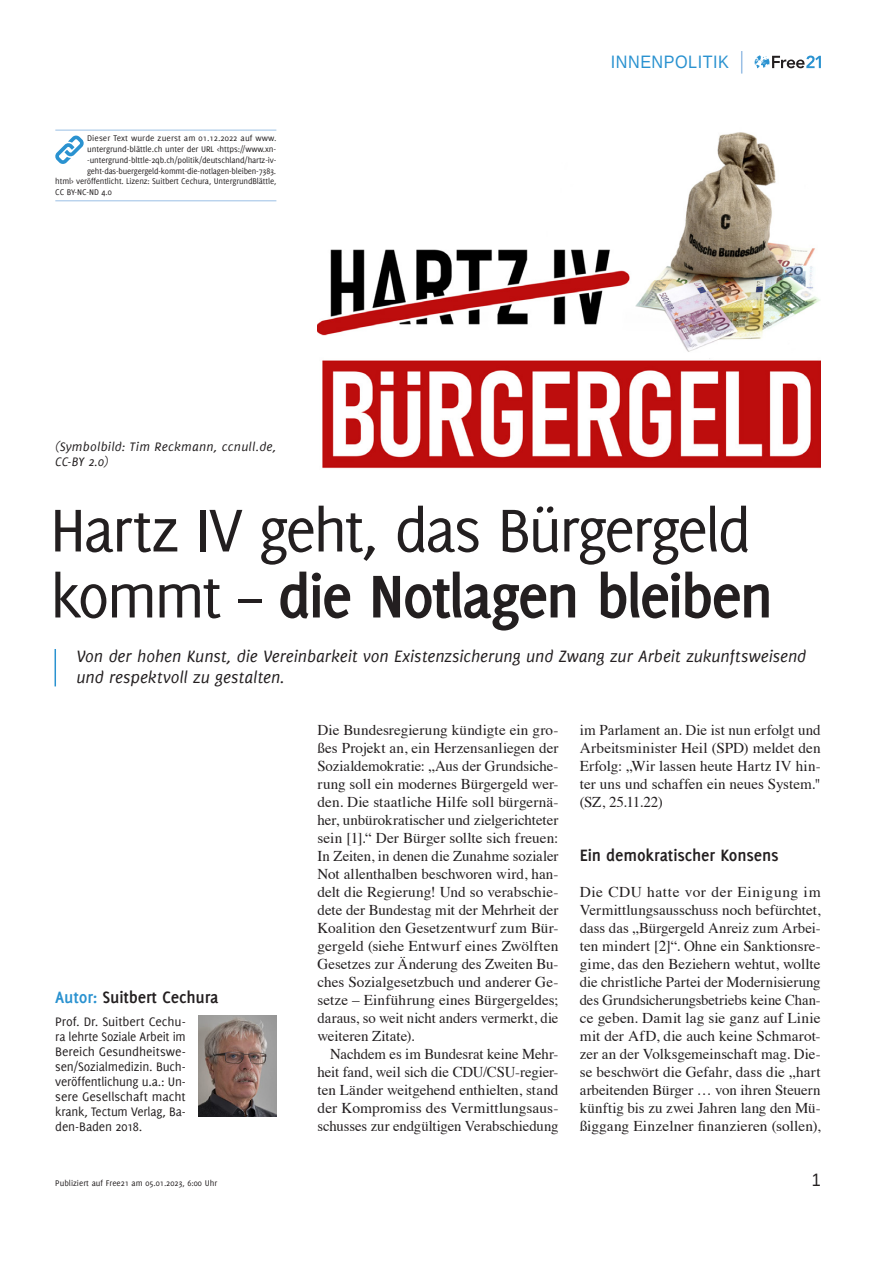
<style>
.page{position:relative;width:893px;height:1263px;background:#fff}
.page>*{position:absolute;margin:0;border:0;box-sizing:border-box;transform-origin:0 0}
.t1{font:66px/66px "Delicious";letter-spacing:-.045em;color:#231f20}
.t2{font:italic 18px/21.6px "Delicious";color:#231f20}
.t3{font:700 18px "Delicious";letter-spacing:-.01em;color:#231f20}
.t4{font:18px "Liberation Sans";letter-spacing:.03em;color:#2a92d0;scale:.9 1}
.t5{font:18px "Liberation Sans";color:#231f20;scale:.9 1}
.t6{font:15px/18px "Times";color:#231f20;text-align:justify}
.t7{font:13.5px/15px "Delicious";letter-spacing:-.01em;color:#231f20;text-align:justify}
.t8{font:italic 13.5px/15px "Delicious";letter-spacing:.015em;color:#231f20}
.t9{font:9px "Delicious";letter-spacing:-.01em;color:#231f20}
.t10{font:9px "Delicious";letter-spacing:.01em;color:#231f20}
.s1{font-weight:700}
.s2{color:#2a92d0}
</style>
<div class="page">
<svg style="left:755px;top:55px;width:66px;height:13px"></svg>
<svg style="left:741px;top:51px;width:1px;height:23px"></svg>
<hr style="left:55px;top:649px;width:1px;height:37px;background:#2a92d0">
<img style="left:317px;top:132px;width:504px;height:337px">
<hr style="left:55px;top:130px;width:221px;height:1px;background:#9abfe5">
<hr style="left:55px;top:200px;width:221px;height:1px;background:#9abfe5">
<svg style="left:55px;top:135px;width:29px;height:29px"></svg>
<img style="left:199px;top:1016px;width:77px;height:101px">
<p class="t10" style="left:87px;top:133px;width:191px">Dieser Text wurde zuerst am 01.12.2022 auf www.</p>
<p class="t9" style="left:87px;top:144px;width:191px">untergrund-blättle.ch unter der URL &lt;https://www.xn-</p>
<p class="t9" style="left:87px;top:155px;width:191px">-untergrund-blttle-2qb.ch/politik/deutschland/hartz-iv-</p>
<p class="t9" style="left:87px;top:165px;width:191px">geht-das-buergergeld-kommt-die-notlagen-bleiben-7383.</p>
<p class="t9" style="left:55px;top:176px;width:223px">html&gt; veröffentlicht. Lizenz: Suitbert Cechura, UntergrundBlättle,</p>
<p class="t9" style="left:55px;top:187px;width:58px">CC BY-NC-ND 4.0</p>
<p class="t8" style="left:55px;top:439px;width:223px">(Symbolbild: Tim Reckmann, ccnull.de,<br>CC-BY 2.0)</p>
<p class="t4" style="left:611px;top:51px;width:132px">INNENPOLITI K</p>
<h1 class="t1" style="left:50px;top:496px;width:725px">Hartz IV geht, das Bürgergeld kommt – <span class="s1">die Notlagen bleiben</span></h1>
<p class="t2" style="left:77px;top:645px;width:731px">Von der hohen Kunst, die Vereinbarkeit von Existenzsicherung und Zwang zur Arbeit zukunftsweisend und respektvoll zu gestalten.</p>
<p class="t3" style="left:55px;top:987px;width:165px"><span class="s2">Autor:</span> Suitbert Cechura</p>
<p class="t7" style="left:55px;top:1014px;width:132px">Prof. Dr. Suitbert Cechu&shy;ra lehrte Soziale Arbeit im Bereich Gesundheitswe&shy;sen/Sozialmedizin. Buch&shy;veröffentlichung u.a.: Un&shy;sere Gesellschaft macht krank, Tectum Verlag, Ba&shy;den-Baden 2018.</p>
<p class="t6" style="left:317px;top:720px;width:242px">Die Bundesregierung kündigte ein gro&shy;ßes Projekt an, ein Herzensanliegen der Sozialdemokratie: „Aus der Grundsiche&shy;rung soll ein modernes Bürgergeld wer&shy;den. Die staatliche Hilfe soll bürgernä&shy;her, unbürokratischer und zielgerichteter sein [1].“ Der Bürger sollte sich freuen:<br>In Zeiten, in denen die Zunahme sozialer Not allenthalben beschworen wird, han&shy;delt die Regierung! Und so verabschie&shy;dete der Bundestag mit der Mehrheit der Koalition den Gesetzentwurf zum Bür&shy;gergeld (siehe Entwurf eines Zwölften Gesetzes zur Änderung des Zweiten Bu&shy;ches Sozialgesetzbuch und anderer Ge&shy;setze – Einführung eines Bürgergeldes; daraus, so weit nicht anders vermerkt, die weiteren Zitate).</p>
<p class="t6" style="left:317px;top:1044px;width:242px;text-indent:13px">Nachdem es im Bundesrat keine Mehr&shy;heit fand, weil sich die CDU/CSU-regier&shy;ten Länder weitgehend enthielten, stand der Kompromiss des Vermittlungsaus&shy;schusses zur endgültigen Verabschiedung</p>
<p class="t6" style="left:580px;top:720px;width:242px">im Parlament an. Die ist nun erfolgt und Arbeitsminister Heil (SPD) meldet den Erfolg: „Wir lassen heute Hartz IV hin&shy;ter uns und schaffen ein neues System." (SZ, 25.11.22)</p>
<p class="t3" style="left:580px;top:845px;width:200px">Ein demokratischer Konsens</p>
<p class="t6" style="left:580px;top:882px;width:242px">Die CDU hatte vor der Einigung im Vermittlungsausschuss noch befürchtet, dass das „Bürgergeld Anreiz zum Arbei&shy;ten mindert [2]“. Ohne ein Sanktionsre&shy;gime, das den Beziehern wehtut, wollte die christliche Partei der Modernisierung des Grundsicherungsbetriebs keine Chan&shy;ce geben. Damit lag sie ganz auf Linie mit der AfD, die auch keine Schmarot&shy;zer an der Volksgemeinschaft mag. Die&shy;se beschwört die Gefahr, dass die „hart arbeitenden Bürger … von ihren Steuern künftig bis zu zwei Jahren lang den Mü&shy;ßiggang Einzelner finanzieren (sollen),</p>
<p class="t9" style="left:55px;top:1177px;width:163px">Publiziert auf Free21 am 05.01.2023, 6:00 Uhr</p>
<p class="t5" style="left:812px;top:1168px;width:12px">1</p>
</div>
